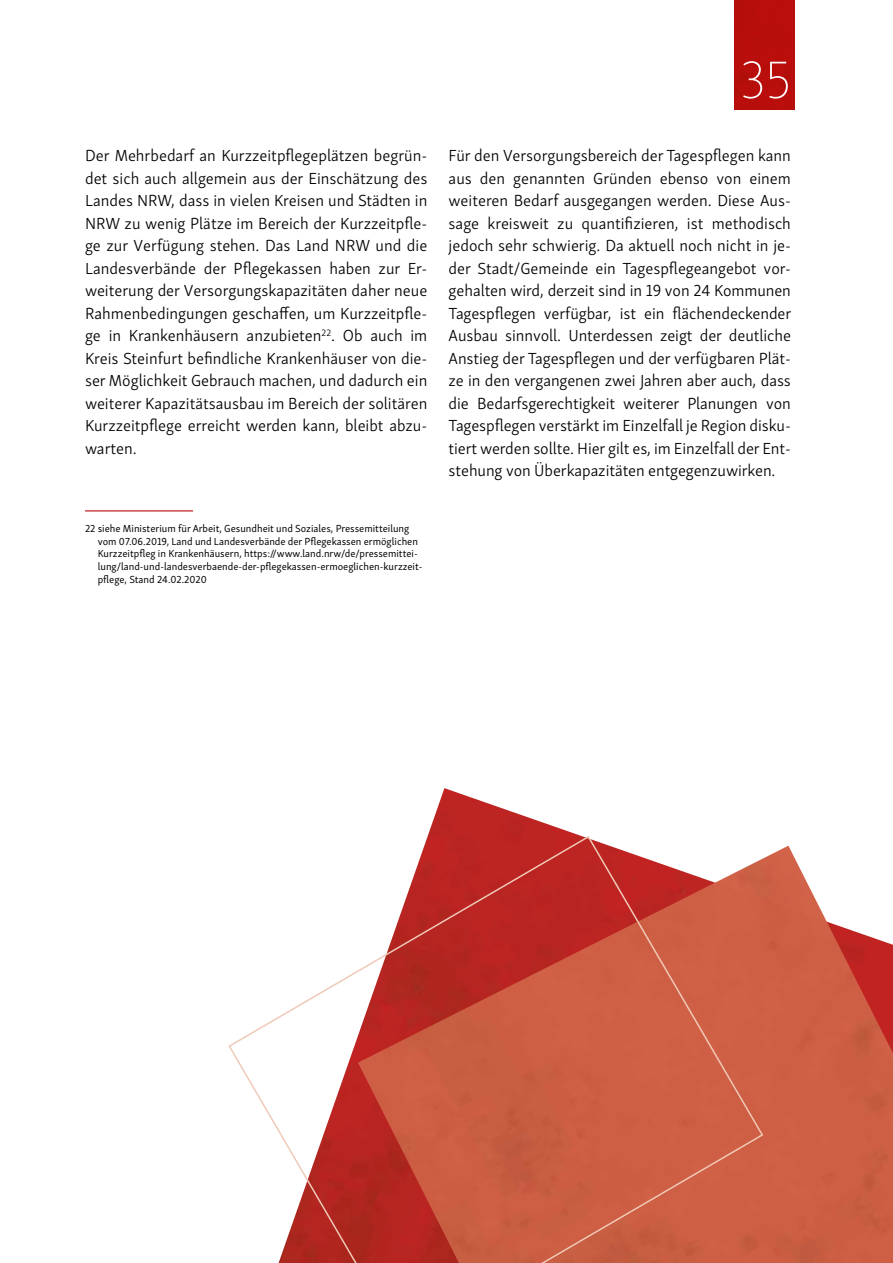
<style>
.page{position:relative;width:893px;height:1263px;background:#fff}
.page>*{position:absolute;margin:0;border:0;box-sizing:border-box;transform-origin:0 0}
.t1{font:100 54px "Skolar Sans Latn";color:#fff}
.t2{font:300 16.5px/22.5px "Skolar Sans Latn";letter-spacing:-.005em;color:#000;text-align:justify}
.t3{font:10.5px/12.6px "Skolar Sans Latn";color:#000}
</style>
<div class="page">
<div style="left:735px;top:0;width:59px;height:109px;background:#b90e0c"></div>
<hr style="left:85px;top:510px;width:108px;height:1px;background:#ba0e0c">
<img style="left:428px;top:788px;width:361px;height:58px">
<img style="left:764px;top:846px;width:129px;height:417px">
<svg style="left:228px;top:835px;width:536px;height:428px"></svg>
<p class="t2" style="left:85px;top:143px;width:344px">Der Mehrbedarf an Kurzzeitpflegeplätzen begrün&shy;det sich auch allgemein aus der Einschätzung des Landes NRW, dass in vielen Kreisen und Städten in NRW zu wenig Plätze im Bereich der Kurzzeitpfle&shy;ge zur Verfügung stehen. Das Land NRW und die Landesverbände der Pflegekassen haben zur Er&shy;weiterung der Versorgungskapazitäten daher neue Rahmenbedingungen geschaffen, um Kurzzeitpfle&shy;ge in Krankenhäusern anzubieten<sup>22</sup>. Ob auch im Kreis Steinfurt befindliche Krankenhäuser von die&shy;ser Möglichkeit Gebrauch machen, und dadurch ein weiterer Kapazitätsausbau im Bereich der solitären Kurzzeitpflege erreicht werden kann, bleibt abzu&shy;warten.</p>
<p class="t3" style="left:98px;top:521px;width:326px;text-indent:-13px">22 siehe Ministerium für Arbeit, Gesundheit und Soziales, Pressemitteilung vom 07.06.2019, Land und Landesverbände der Pflegekassen ermöglichen Kurzzeitpfleg in Krankenhäusern, https://www.land.nrw/de/pressemittei&shy;lung/land-und-landesverbaende-der-pflegekassen-ermoeglichen-kurzzeit&shy;pflege, Stand 24.02.2020</p>
<h1 class="t1" style="left:740px;top:42px;width:53px">35</h1>
<p class="t2" style="left:449px;top:143px;width:344px">Für den Versorgungsbereich der Tagespflegen kann aus den genannten Gründen ebenso von einem weiteren Bedarf ausgegangen werden. Diese Aus&shy;sage kreisweit zu quantifizieren, ist methodisch jedoch sehr schwierig. Da aktuell noch nicht in je&shy;der Stadt/Gemeinde ein Tagespflegeangebot vor&shy;gehalten wird, derzeit sind in 19 von 24 Kommunen Tagespflegen verfügbar, ist ein flächendeckender Ausbau sinnvoll. Unterdessen zeigt der deutliche Anstieg der Tagespflegen und der verfügbaren Plät&shy;ze in den vergangenen zwei Jahren aber auch, dass die Bedarfsgerechtigkeit weiterer Planungen von Tagespflegen verstärkt im Einzelfall je Region disku&shy;tiert werden sollte. Hier gilt es, im Einzelfall der Ent&shy;stehung von Überkapazitäten entgegenzuwirken.</p>
</div>
